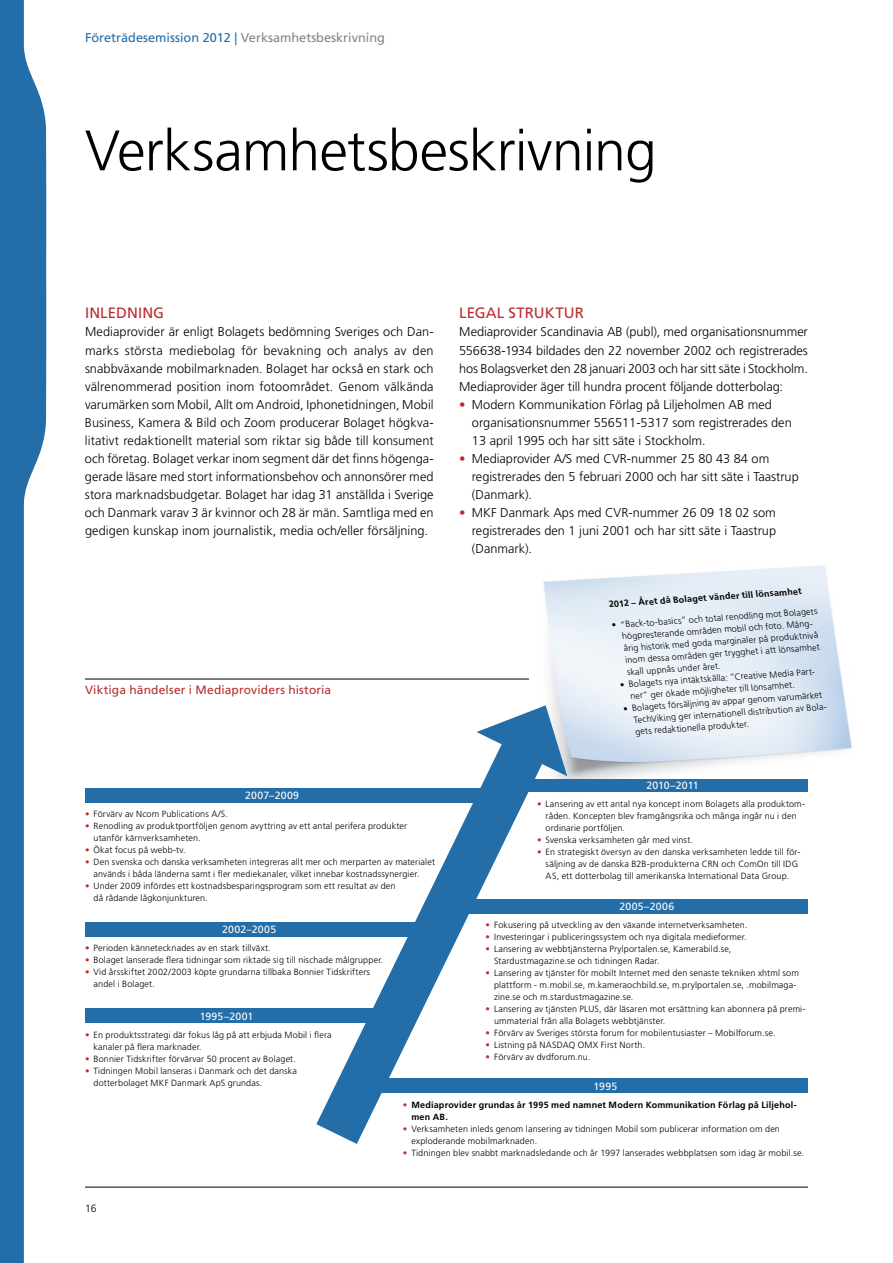
<style>
.page{position:relative;width:893px;height:1263px;background:#fff}
.page>*{position:absolute;margin:0;border:0;box-sizing:border-box;transform-origin:0 0}
.t1{font:300 57px "Frutiger LT Std";letter-spacing:-.015em;color:#000}
.t2{font:15px "Frutiger LT Std";letter-spacing:.01em;color:#ba2d30}
.t3{font:300 12.75px/18px "Frutiger LT Std";color:#000;text-align:justify}
.t4{font:12.75px "Frutiger LT Std";color:#236da8}
.t5{font:12px "Frutiger LT Std";letter-spacing:.01em;color:#ba2d30}
.t6{font:10.5px "Frutiger LT Std";letter-spacing:.015em;color:#fff}
.t7{font:10.5px "Frutiger LT Std";letter-spacing:-.01em;color:#fff}
.t8{font:300 10.5px "Frutiger LT Std";color:#000}
.t9{font:300 9px/12px "Frutiger LT Std";letter-spacing:.015em;color:#000}
.t10{font:700 9px/12px "Frutiger LT Std";letter-spacing:.025em;color:#000}
.s1{color:#858585}
.s2{color:#ba2d30}
.s3{font-weight:300;color:#ba2d30}
</style>
<div class="page">
<svg style="left:0;top:0;width:46px;height:1263px;fill:#236da8"></svg>
<hr style="left:85px;top:1187px;width:723px;height:1px;background:#000">
<hr style="left:85px;top:679px;width:723px;height:1px;background:#000">
<img style="left:543px;top:565px;width:309px;height:214px">
<svg style="left:276px;top:679px;width:313px;height:509px"></svg>
<svg style="left:476px;top:705px;width:91px;height:71px"></svg>
<div style="left:85px;top:787px;width:411px;height:15px;background:#236da8"></div>
<div style="left:85px;top:1008px;width:316px;height:15px;background:#236da8"></div>
<div style="left:85px;top:922px;width:349px;height:14px;background:#236da8"></div>
<div style="left:381px;top:1078px;width:427px;height:15px;background:#236da8"></div>
<div style="left:459px;top:899px;width:349px;height:15px;background:#236da8"></div>
<div style="left:512px;top:779px;width:296px;height:13px;background:#236da8"></div>
<p class="t4" style="left:85px;top:30px;width:301px">Företrädesemission 2012 | <span class="s1">Verksamhetsbeskrivning</span></p>
<p class="t1" style="left:85px;top:118px;width:573px">Verksamhetsbeskrivning</p>
<p class="t2" style="left:85px;top:304px;width:81px">Inledning</p>
<p class="t3" style="left:85px;top:323px;width:350px">Mediaprovider är enligt Bolagets bedömning Sveriges och Dan&shy;marks största mediebolag för bevakning och analys av den snabbväxande mobilmarknaden. Bolaget har också en stark och välrenommerad position inom fotoområdet. Genom välkända varumärken som Mobil, Allt om Android, Iphonetidningen, Mobil Business, Kamera &amp; Bild och Zoom producerar Bolaget högkva&shy;litativt redaktionellt material som riktar sig både till konsument och företag. Bolaget verkar inom segment där det finns högenga&shy;gerade läsare med stort informationsbehov och annonsörer med stora marknadsbudgetar. Bolaget har idag 31 anställda i Sverige och Danmark varav 3 är kvinnor och 28 är män. Samtliga med en gedigen kunskap inom journalistik, media och/eller försäljning.</p>
<p class="t5" style="left:85px;top:683px;width:248px">Viktiga händelser i Mediaproviders historia</p>
<p class="t2" style="left:459px;top:304px;width:126px">Legal struktur</p>
<p class="t3" style="left:459px;top:323px;width:350px">Mediaprovider Scandinavia AB (publ), med organisationsnummer 556638-1934 bildades den 22 november 2002 och registrerades hos Bolagsverket den 28 januari 2003 och har sitt säte i Stockholm.<br>Mediaprovider äger till hundra procent följande dotterbolag:</p>
<p class="t3" style="left:472px;top:395px;width:321px;text-align:left;text-indent:-13px"><span class="s2">•</span> Modern Kommunikation Förlag på Liljeholmen AB med organisationsnummer 556511-5317 som registrerades den<br>13 april 1995 och har sitt säte i Stockholm.</p>
<p class="t3" style="left:472px;top:449px;width:328px;text-align:left;text-indent:-13px"><span class="s2">•</span> Mediaprovider A/S med CVR-nummer 25 80 43 84 om registrerades den 5 februari 2000 och har sitt säte i Taastrup (Danmark).</p>
<p class="t3" style="left:472px;top:503px;width:306px;text-indent:-13px"><span class="s2">•</span> MKF Danmark Aps med CVR-nummer 26 09 18 02 som registrerades den 1 juni 2001 och har sitt säte i Taastrup (Danmark).</p>
<p class="t10" style="left:609px;top:598px;width:195px;rotate:-4deg">2012 – Året då Bolaget vänder till lönsamhet</p>
<p class="t9" style="left:621px;top:619px;width:199px;text-indent:-9px;rotate:-4deg">• ”Back-to-basics” och total renodling mot Bolagets högpresterande områden mobil och foto. Mång&shy;årig historik med goda marginaler på produktnivå inom dessa områden ger trygghet i att lönsamhet skall uppnås under året.</p>
<p class="t9" style="left:629px;top:678px;width:193px;text-indent:-9px;rotate:-4deg">• Bolagets nya intäktskälla: ”Creative Media Part&shy;ner” ger ökade möjligheter till lönsamhet.</p>
<p class="t9" style="left:633px;top:702px;width:201px;text-indent:-9px;rotate:-4deg">• Bolagets försäljning av appar genom varumärket<br>TechViking ger internationell distribution av Bola&shy;gets redaktionella produkter.</p>
<p class="t7" style="left:646px;top:779px;width:54px">2010–2011</p>
<p class="t9" style="left:546px;top:798px;width:261px;text-indent:-9px"><span class="s2">•</span> Lansering av ett antal nya koncept inom Bolagets alla produktom&shy;råden. Koncepten blev framgångsrika och många ingår nu i den ordinarie portföljen.</p>
<p class="t9" style="left:537px;top:834px;width:157px"><span class="s2">•</span> Svenska verksamheten går med vinst.</p>
<p class="t9" style="left:546px;top:846px;width:256px;text-indent:-9px"><span class="s2">•</span> En strategiskt översyn av den danska verksamheten ledde till för&shy;säljning av de danska B2B-produkterna CRN och ComOn till IDG<br>AS, ett dotterbolag till amerikanska International Data Group.</p>
<p class="t6" style="left:619px;top:900px;width:56px">2005–2006</p>
<p class="t9" style="left:486px;top:919px;width:263px"><span class="s2">•</span> Fokusering på utveckling av den växande internetverksamheten.</p>
<p class="t9" style="left:486px;top:931px;width:263px"><span class="s2">•</span> Investeringar i publiceringssystem och nya digitala medieformer.</p>
<p class="t9" style="left:494px;top:943px;width:239px;text-indent:-9px"><span class="s2">•</span> Lansering av webbtjänsterna Prylportalen.se, Kamerabild.se,<br>Stardustmagazine.se och tidningen Radar.</p>
<p class="t9" style="left:494px;top:967px;width:306px;text-indent:-9px"><span class="s2">•</span> Lansering av tjänster för mobilt Internet med den senaste tekniken xhtml som plattform - m.mobil.se, m.kameraochbild.se, m.prylportalen.se, .mobilmaga&shy;zine.se och m.stardustmagazine.se.</p>
<p class="t9" style="left:494px;top:1003px;width:313px;text-indent:-8px"><span class="s2">•</span> Lansering av tjänsten PLUS, där läsaren mot ersättning kan abonnera på premi&shy;ummaterial från alla Bolagets webbtjänster.</p>
<p class="t9" style="left:486px;top:1027px;width:291px"><span class="s2">•</span> Förvärv av Sveriges största forum for mobilentusiaster – Mobilforum.se.</p>
<p class="t9" style="left:486px;top:1039px;width:161px"><span class="s2">•</span> Listning på NASDAQ OMX First North.</p>
<p class="t9" style="left:486px;top:1051px;width:106px"><span class="s2">•</span> Förvärv av dvdforum.nu.</p>
<p class="t6" style="left:594px;top:1080px;width:25px">1995</p>
<p class="t10" style="left:411px;top:1099px;width:387px;text-indent:-9px"><span class="s3">•</span> Mediaprovider grundas år 1995 med namnet Modern Kommunikation Förlag på Liljehol&shy;men AB.</p>
<p class="t9" style="left:411px;top:1123px;width:370px;text-indent:-9px"><span class="s2">•</span> Verksamheten inleds genom lansering av tidningen Mobil som publicerar information om den exploderande mobilmarknaden.</p>
<p class="t9" style="left:403px;top:1147px;width:403px"><span class="s2">•</span> Tidningen blev snabbt marknadsledande och år 1997 lanserades webbplatsen som idag är mobil.se.</p>
<p class="t6" style="left:245px;top:789px;width:55px">2007–2009</p>
<p class="t9" style="left:85px;top:808px;width:145px"><span class="s2">•</span> Förvärv av Ncom Publications A/S.</p>
<p class="t9" style="left:94px;top:820px;width:315px;text-indent:-9px"><span class="s2">•</span> Renodling av produktportföljen genom avyttring av ett antal perifera produkter utanför kärnverksamheten.</p>
<p class="t9" style="left:85px;top:844px;width:102px"><span class="s2">•</span> Ökat focus på webb-tv.</p>
<p class="t9" style="left:94px;top:856px;width:343px;text-indent:-9px"><span class="s2">•</span> Den svenska och danska verksamheten integreras allt mer och merparten av materialet används i båda länderna samt i fler mediekanaler, vilket innebar kostnadssynergier.</p>
<p class="t9" style="left:94px;top:880px;width:303px;text-indent:-9px"><span class="s2">•</span> Under 2009 infördes ett kostnadsbesparingsprogram som ett resultat av den då rådande lågkonjunkturen.</p>
<p class="t6" style="left:222px;top:923px;width:55px">2002–2005</p>
<p class="t9" style="left:85px;top:942px;width:187px"><span class="s2">•</span> Perioden kännetecknades av en stark tillväxt.</p>
<p class="t9" style="left:85px;top:954px;width:300px"><span class="s2">•</span> Bolaget lanserade flera tidningar som riktade sig till nischade målgrupper.</p>
<p class="t9" style="left:94px;top:966px;width:278px;text-indent:-9px"><span class="s2">•</span> Vid årsskiftet 2002/2003 köpte grundarna tillbaka Bonnier Tidskrifters andel i Bolaget.</p>
<p class="t6" style="left:200px;top:1010px;width:55px">1995–2001</p>
<p class="t9" style="left:94px;top:1029px;width:240px;text-indent:-9px"><span class="s2">•</span> En produktsstrategi där fokus låg på att erbjuda Mobil i flera kanaler på flera marknader.</p>
<p class="t9" style="left:85px;top:1053px;width:212px"><span class="s2">•</span> Bonnier Tidskrifter förvärvar 50 procent av Bolaget.</p>
<p class="t9" style="left:94px;top:1065px;width:205px;text-indent:-9px"><span class="s2">•</span> Tidningen Mobil lanseras i Danmark och det danska dotterbolaget MKF Danmark ApS grundas.</p>
<p class="t8" style="left:85px;top:1202px;width:13px">16</p>
</div>
